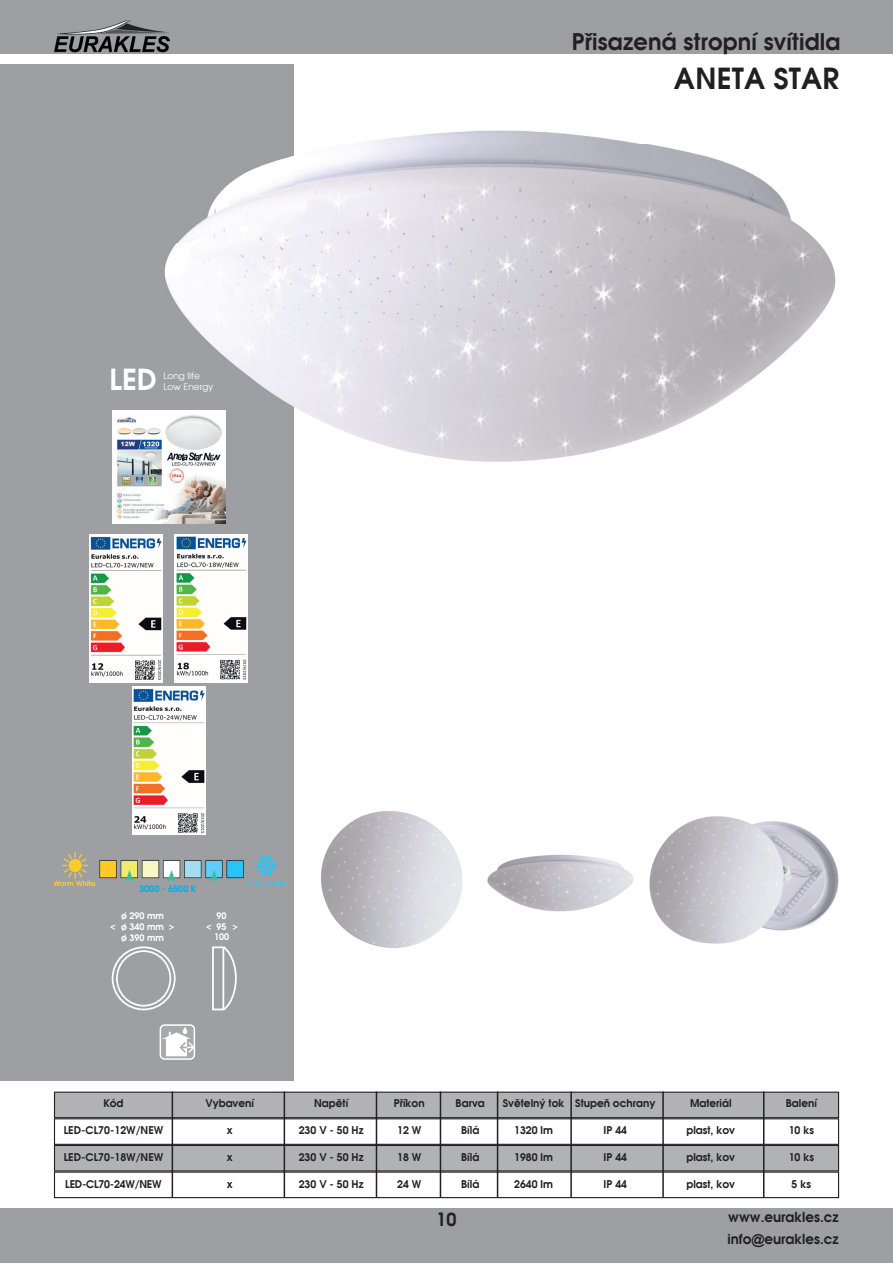
<style>
.page{position:relative;width:893px;height:1263px;background:#fff}
.page>*{position:absolute;margin:0;border:0;box-sizing:border-box;transform-origin:0 0}
.t1{font:700 28.5px "Avalon";letter-spacing:.01em;color:#231f20}
.t2{font:700 28.5px "Avalon";color:#fff}
.t3{font:700 22.5px "Avalon";letter-spacing:.01em;color:#231f20}
.t4{font:700 18px "Avalon";color:#231f20}
.t5{font:700 13.5px/21.6px "Avalon";color:#231f20}
.t6{font:700 10.5px "Avalon";color:#231f20}
.t7{font:700 10.5px "Avalon";letter-spacing:-.02em;color:#231f20}
.t8{font:700 9px/10.8px "Avalon";color:#fff;text-align:justify}
.t9{font:9px/10.8px "Avalon";color:#fff}
.t10{font:700 9px "Avalon";color:#00aeef}
.s1{font-family:"Arial"}
</style>
<div class="page">
<div style="left:0;top:64px;width:293px;height:1017px;background:#9d9fa2"></div>
<div style="left:0;top:0;width:893px;height:53px;background:#9d9fa2"></div>
<div style="left:0;top:1209px;width:893px;height:54px;background:#9d9fa2"></div>
<img style="left:54px;top:21px;width:116px;height:33px">
<img style="left:112px;top:94px;width:724px;height:444px">
<img style="left:113px;top:411px;width:112px;height:112px">
<img style="left:89px;top:534px;width:74px;height:148px">
<img style="left:174px;top:534px;width:74px;height:148px">
<img style="left:132px;top:686px;width:74px;height:149px">
<div style="left:112px;top:946px;width:64px;height:64px;border:2px solid #fff;border-radius:50%"></div>
<div style="left:116px;top:950px;width:55px;height:56px;border:2px solid #fff;border-radius:50%"></div>
<div style="left:54px;top:1091px;width:785px;height:27px;background:#b1b2b4;border:1px solid #231f20"></div>
<div style="left:54px;top:1145px;width:785px;height:26px;background:#b1b2b4;border:1px solid #231f20"></div>
<div style="left:54px;top:1118px;width:785px;height:27px;background:#fff;border:1px solid #231f20"></div>
<div style="left:54px;top:1171px;width:785px;height:27px;background:#fff;border:1px solid #231f20"></div>
<hr style="left:172px;top:1091px;width:1px;height:106px;background:#231f20">
<hr style="left:284px;top:1091px;width:1px;height:106px;background:#231f20">
<hr style="left:376px;top:1091px;width:1px;height:106px;background:#231f20">
<hr style="left:440px;top:1091px;width:1px;height:106px;background:#231f20">
<hr style="left:497px;top:1091px;width:1px;height:106px;background:#231f20">
<hr style="left:570px;top:1091px;width:2px;height:106px;background:#231f20">
<hr style="left:662px;top:1091px;width:2px;height:106px;background:#231f20">
<hr style="left:763px;top:1091px;width:1px;height:106px;background:#231f20">
<img style="left:321px;top:811px;width:142px;height:137px">
<img style="left:487px;top:854px;width:146px;height:58px">
<img style="left:649px;top:816px;width:190px;height:128px">
<img style="left:163px;top:1027px;width:29px;height:30px">
<div style="left:160px;top:1024px;width:35px;height:36px;border:2px solid #fff;border-radius:4px"></div>
<img style="left:54px;top:853px;width:231px;height:33px">
<div style="left:192px;top:943px;width:45px;height:71px;border:2px solid #fff;border-radius:50%"></div>
<div style="left:192px;top:942px;width:32px;height:77px;background:#9d9fa2"></div>
<svg style="left:212px;top:946px;width:13px;height:65px"></svg>
<h1 class="t2" style="left:110px;top:361px;width:49px">LED</h1>
<p class="t9" style="left:163px;top:370px;width:51px">Long life<br>Low Energy</p>
<h2 class="t3" style="left:572px;top:28px;width:270px">Přisazená stropní svítidla</h2>
<h1 class="t1" style="left:674px;top:61px;width:166px">ANETA STAR</h1>
<p class="t10" style="left:139px;top:882px;width:59px">3000 - 6500 K</p>
<p class="t8" style="left:121px;top:910px;width:44px">o 290 mm o 340 mm o 390 mm</p>
<p class="t8" style="left:122px;top:910px;width:6px">/ / /</p>
<p class="t8" style="left:110px;top:921px;width:7px">&lt;</p>
<p class="t8" style="left:169px;top:921px;width:7px">&gt;</p>
<p class="t8" style="left:214px;top:910px;width:17px;text-align:left">90<br>95<br>100</p>
<p class="t8" style="left:206px;top:922px;width:7px">&lt;</p>
<p class="t8" style="left:233px;top:922px;width:7px">&gt;</p>
<p class="t6" style="left:103px;top:1097px;width:22px">Kód</p>
<p class="t6" style="left:64px;top:1124px;width:101px">LED-CL70-12W/NEW</p>
<p class="t6" style="left:64px;top:1151px;width:101px">LED-CL70-18W/NEW</p>
<p class="t7" style="left:65px;top:1178px;width:98px">LED-CL70-24W/NEW</p>
<p class="t6" style="left:205px;top:1097px;width:50px">Vybavení</p>
<p class="t6" style="left:227px;top:1124px;width:7px">x</p>
<p class="t6" style="left:227px;top:1151px;width:7px">x</p>
<p class="t6" style="left:227px;top:1178px;width:7px">x</p>
<p class="t6" style="left:314px;top:1097px;width:36px">Napětí</p>
<p class="t6" style="left:299px;top:1124px;width:66px">230 V - 50 Hz</p>
<p class="t6" style="left:299px;top:1151px;width:66px">230 V - 50 Hz</p>
<p class="t6" style="left:299px;top:1178px;width:66px">230 V - 50 Hz</p>
<p class="t6" style="left:394px;top:1097px;width:32px">Příkon</p>
<p class="t6" style="left:397px;top:1124px;width:26px">12 W</p>
<p class="t6" style="left:397px;top:1151px;width:26px">18 W</p>
<p class="t6" style="left:397px;top:1178px;width:26px">24 W</p>
<p class="t6" style="left:456px;top:1097px;width:31px">Barva</p>
<p class="t6" style="left:461px;top:1124px;width:20px">Bílá</p>
<p class="t6" style="left:461px;top:1151px;width:20px">Bílá</p>
<p class="t6" style="left:461px;top:1178px;width:20px">Bílá</p>
<p class="t6" style="left:503px;top:1097px;width:63px">Světelný tok</p>
<p class="t6" style="left:514px;top:1124px;width:40px">1320 lm</p>
<p class="t6" style="left:514px;top:1151px;width:40px">1980 lm</p>
<p class="t6" style="left:514px;top:1178px;width:40px">2640 lm</p>
<p class="t6" style="left:575px;top:1097px;width:82px">Stupeň ochrany</p>
<p class="t6" style="left:604px;top:1124px;width:25px">IP 44</p>
<p class="t6" style="left:604px;top:1151px;width:25px">IP 44</p>
<p class="t6" style="left:604px;top:1178px;width:25px">IP 44</p>
<p class="t6" style="left:690px;top:1097px;width:43px">Materiál</p>
<p class="t6" style="left:686px;top:1124px;width:50px">plast, kov</p>
<p class="t6" style="left:686px;top:1151px;width:50px">plast, kov</p>
<p class="t6" style="left:686px;top:1178px;width:50px">plast, kov</p>
<p class="t6" style="left:786px;top:1097px;width:33px">Balení</p>
<p class="t6" style="left:789px;top:1124px;width:27px">10 ks</p>
<p class="t6" style="left:789px;top:1151px;width:27px">10 ks</p>
<p class="t6" style="left:792px;top:1178px;width:21px">5 ks</p>
<h3 class="t4" style="left:436px;top:1208px;width:22px">10</h3>
<p class="t5" style="left:728px;top:1206px;width:113px">www.eurakles.cz info<span class="s1">@</span>eurakles.cz</p>
</div>
